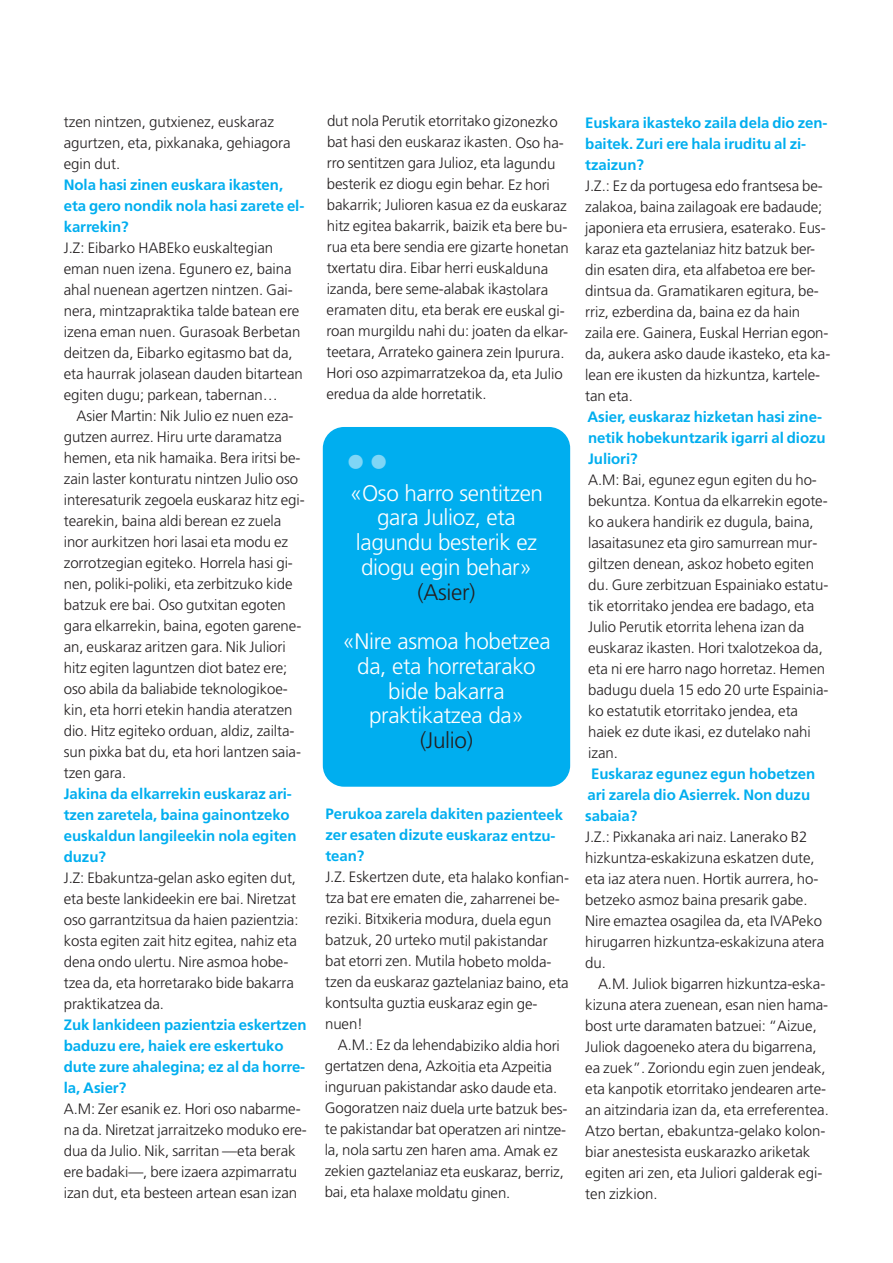
<style>
.page{position:relative;width:893px;height:1263px;background:#fff}
.page>*{position:absolute;margin:0;border:0;box-sizing:border-box;transform-origin:0 0}
.t1{font:300 37.5px "Futura";color:rgb(255 255 255/.5)}
.t2{font:300 22.5px/24.8px "Frutiger";letter-spacing:-.015em;color:#fff;text-align:center}
.t3{font:300 22.5px "Frutiger";letter-spacing:-.015em;color:#231f20}
.t4{font:300 15px/21px "Frutiger";letter-spacing:-.005em;color:#231f20}
.t5{font:700 15px/21px "Frutiger";letter-spacing:-.005em;color:#00aeef}
</style>
<div class="page">
<div style="left:323px;top:427px;width:247px;height:360px;background:#00aeef;border-radius:21px"></div>
<p class="t4" style="left:64px;top:112px;width:228px">tzen nintzen, gutxienez, euskaraz agurtzen, eta, pixkanaka, gehiagora egin dut.</p>
<p class="t5" style="left:64px;top:175px;width:242px">Nola hasi zinen euskara ikasten, eta gero nondik nola hasi zarete el&shy;karrekin?</p>
<p class="t4" style="left:64px;top:238px;width:241px">J.Z: Eibarko HABEko euskaltegian eman nuen izena. Egunero ez, baina ahal nuenean agertzen nintzen. Gai&shy;nera, mintzapraktika talde batean ere izena eman nuen. Gurasoak Berbetan deitzen da, Eibarko egitasmo bat da, eta haurrak jolasean dauden bitartean egiten dugu; parkean, tabernan…</p>
<p class="t4" style="left:64px;top:406px;width:242px;text-indent:13px">Asier Martin: Nik Julio ez nuen eza&shy;gutzen aurrez. Hiru urte daramatza hemen, eta nik hamaika. Bera iritsi be&shy;zain laster konturatu nintzen Julio oso interesaturik zegoela euskaraz hitz egi&shy;tearekin, baina aldi berean ez zuela inor aurkitzen hori lasai eta modu ez zorrotzegian egiteko. Horrela hasi gi&shy;nen, poliki-poliki, eta zerbitzuko kide batzuk ere bai. Oso gutxitan egoten gara elkarrekin, baina, egoten garene&shy;an, euskaraz aritzen gara. Nik Juliori hitz egiten laguntzen diot batez ere; oso abila da baliabide teknologikoe&shy;kin, eta horri etekin handia ateratzen dio. Hitz egiteko orduan, aldiz, zailta&shy;sun pixka bat du, eta hori lantzen saia&shy;tzen gara.</p>
<p class="t5" style="left:64px;top:784px;width:234px">Jakina da elkarrekin euskaraz ari&shy;tzen zaretela, baina gainontzeko euskaldun langileekin nola egiten duzu?</p>
<p class="t4" style="left:64px;top:868px;width:236px">J.Z: Ebakuntza-gelan asko egiten dut, eta beste lankideekin ere bai. Niretzat oso garrantzitsua da haien pazientzia: kosta egiten zait hitz egitea, nahiz eta dena ondo ulertu. Nire asmoa hobe&shy;tzea da, eta horretarako bide bakarra praktikatzea da.</p>
<p class="t5" style="left:64px;top:1015px;width:244px">Zuk lankideen pazientzia eskertzen baduzu ere, haiek ere eskertuko dute zure ahalegina; ez al da horre&shy;la, Asier?</p>
<p class="t4" style="left:64px;top:1099px;width:245px">A.M: Zer esanik ez. Hori oso nabarme&shy;na da. Niretzat jarraitzeko moduko ere&shy;dua da Julio. Nik, sarritan —eta berak ere badaki—, bere izaera azpimarratu izan dut, eta besteen artean esan izan</p>
<p class="t4" style="left:326px;top:112px;width:244px">dut nola Perutik etorritako gizonezko bat hasi den euskaraz ikasten. Oso ha&shy;rro sentitzen gara Julioz, eta lagundu besterik ez diogu egin behar. Ez hori bakarrik; Julioren kasua ez da euskaraz hitz egitea bakarrik, baizik eta bere bu&shy;rua eta bere sendia ere gizarte honetan txertatu dira. Eibar herri euskalduna izanda, bere seme-alabak ikastolara eramaten ditu, eta berak ere euskal gi&shy;roan murgildu nahi du: joaten da elkar&shy;teetara, Arrateko gainera zein Ipurura.<br>Hori oso azpimarratzekoa da, eta Julio eredua da alde horretatik.</p>
<h1 class="t1" style="left:344px;top:445px;width:48px">••</h1>
<h2 class="t2" style="left:350px;top:482px;width:195px">«Oso harro sentitzen gara Julioz, eta lagundu besterik ez diogu egin behar»</h2>
<h2 class="t3" style="left:417px;top:583px;width:59px">(Asier)</h2>
<h2 class="t2" style="left:342px;top:631px;width:210px">«Nire asmoa hobetzea da, eta horretarako bide bakarra praktikatzea da»</h2>
<h2 class="t3" style="left:420px;top:731px;width:54px">(Julio)</h2>
<p class="t5" style="left:325px;top:805px;width:239px">Perukoa zarela dakiten pazienteek zer esaten dizute euskaraz entzu&shy;tean?</p>
<p class="t4" style="left:325px;top:868px;width:245px">J.Z. Eskertzen dute, eta halako konfian&shy;tza bat ere ematen die, zaharrenei be&shy;reziki. Bitxikeria modura, duela egun batzuk, 20 urteko mutil pakistandar bat etorri zen. Mutila hobeto molda&shy;tzen da euskaraz gaztelaniaz baino, eta kontsulta guztia euskaraz egin ge&shy;nuen!</p>
<p class="t4" style="left:325px;top:1036px;width:244px;text-indent:13px">A.M.: Ez da lehendabiziko aldia hori gertatzen dena, Azkoitia eta Azpeitia inguruan pakistandar asko daude eta.<br>Gogoratzen naiz duela urte batzuk bes&shy;te pakistandar bat operatzen ari nintze&shy;la, nola sartu zen haren ama. Amak ez zekien gaztelaniaz eta euskaraz, berriz, bai, eta halaxe moldatu ginen.</p>
<p class="t5" style="left:585px;top:113px;width:244px">Euskara ikasteko zaila dela dio zen&shy;baitek. Zuri ere hala iruditu al zi&shy;tzaizun?</p>
<p class="t4" style="left:585px;top:176px;width:247px">J.Z.: Ez da portugesa edo frantsesa be&shy;zalakoa, baina zailagoak ere badaude; japoniera eta errusiera, esaterako. Eus&shy;karaz eta gaztelaniaz hitz batzuk ber&shy;din esaten dira, eta alfabetoa ere ber&shy;dintsua da. Gramatikaren egitura, be&shy;rriz, ezberdina da, baina ez da hain zaila ere. Gainera, Euskal Herrian egon&shy;da, aukera asko daude ikasteko, eta ka&shy;lean ere ikusten da hizkuntza, kartele&shy;tan eta.</p>
<p class="t5" style="left:587px;top:407px;width:240px">Asier, euskaraz hizketan hasi zine&shy;netik hobekuntzarik igarri al diozu<br>Juliori?</p>
<p class="t4" style="left:588px;top:470px;width:242px">A.M: Bai, egunez egun egiten du ho&shy;bekuntza. Kontua da elkarrekin egote&shy;ko aukera handirik ez dugula, baina, lasaitasunez eta giro samurrean mur&shy;giltzen denean, askoz hobeto egiten du. Gure zerbitzuan Espainiako estatu&shy;tik etorritako jendea ere badago, eta Julio Perutik etorrita lehena izan da euskaraz ikasten. Hori txalotzekoa da, eta ni ere harro nago horretaz. Hemen badugu duela 15 edo 20 urte Espainia&shy;ko estatutik etorritako jendea, eta haiek ez dute ikasi, ez dutelako nahi izan.</p>
<p class="t5" style="left:585px;top:764px;width:231px;text-indent:6px">Euskaraz egunez egun hobetzen ari zarela dio Asierrek. Non duzu sabaia?</p>
<p class="t4" style="left:585px;top:827px;width:241px">J.Z.: Pixkanaka ari naiz. Lanerako B2 hizkuntza-eskakizuna eskatzen dute, eta iaz atera nuen. Hortik aurrera, ho&shy;betzeko asmoz baina presarik gabe.<br>Nire emaztea osagilea da, eta IVAPeko hirugarren hizkuntza-eskakizuna atera du.</p>
<p class="t4" style="left:585px;top:974px;width:245px;text-indent:13px">A.M. Juliok bigarren hizkuntza-eska&shy;kizuna atera zuenean, esan nien hama&shy;bost urte daramaten batzuei: “Aizue, Juliok dagoeneko atera du bigarrena, ea zuek”. Zoriondu egin zuen jendeak, eta kanpotik etorritako jendearen arte&shy;an aitzindaria izan da, eta erreferentea.<br>Atzo bertan, ebakuntza-gelako kolon&shy;biar anestesista euskarazko ariketak egiten ari zen, eta Juliori galderak egi&shy;ten zizkion.</p>
</div>
